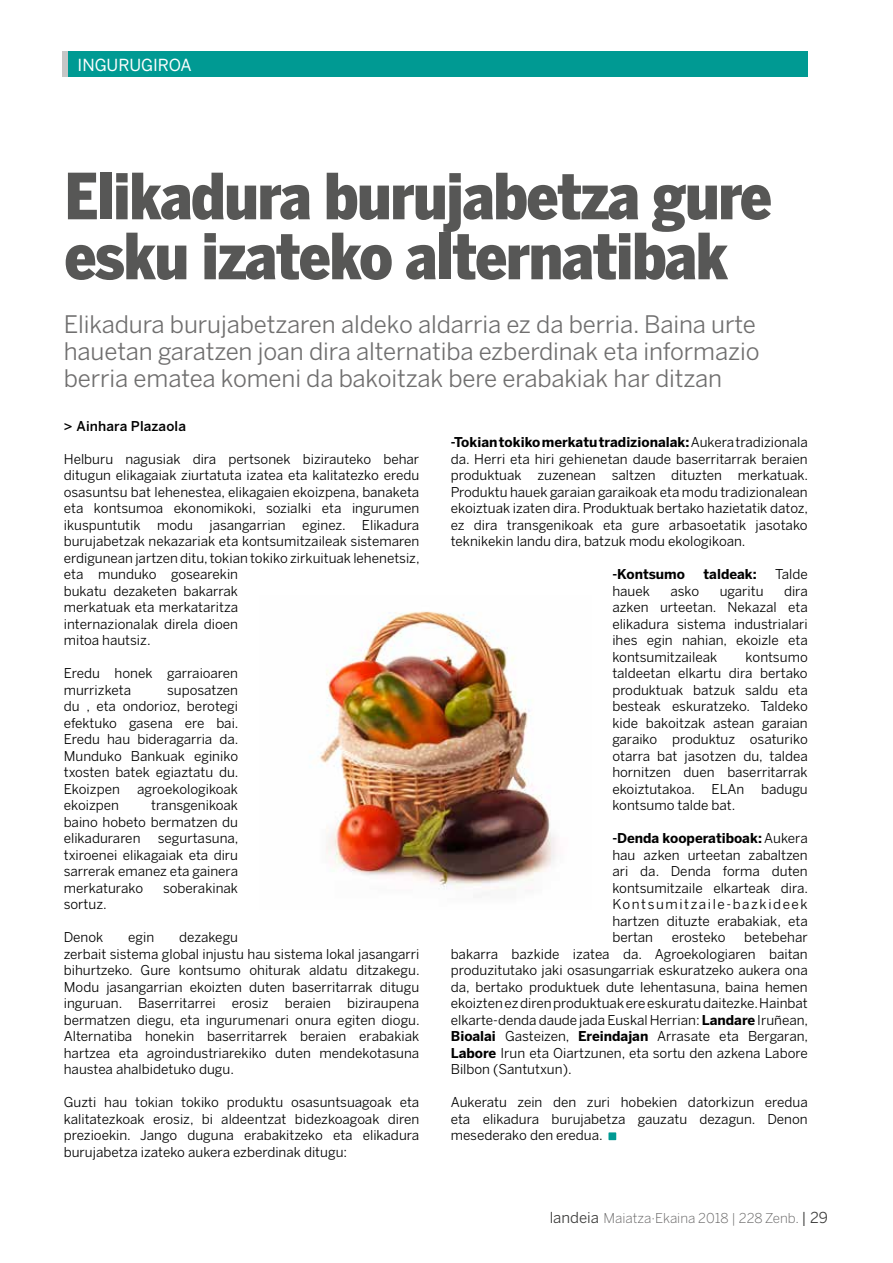
<style>
.page{position:relative;width:893px;height:1263px;background:#fff}
.page>*{position:absolute;margin:0;border:0;box-sizing:border-box;transform-origin:0 0}
.t1{font:900 63px/60px "Benton Sans Cond";letter-spacing:-.02em;color:#575756}
.t2{font:24px/27px "Benton Sans";letter-spacing:-.005em;color:#706f6f}
.t3{font:16.5px "Benton Sans";letter-spacing:-.005em;color:#fff}
.t4{font:13.5px/16.5px "Benton Sans";color:#000;text-align:justify}
.t5{font:300 13.5px "Benton Sans";color:#646363}
.t6{font:700 13.5px "Benton Sans";color:#000}
.t7{font:500 13.5px "Benton Sans";letter-spacing:.01em;color:#000}
.s1{font-weight:700}
.s2{font-weight:400;font-size:15px;color:#3c3c3b}
</style>
<div class="page">
<div style="left:62px;top:51px;width:746px;height:26px;background:#009a93"></div>
<div style="left:62px;top:51px;width:6px;height:26px;background:#c6c6c6"></div>
<img style="left:319px;top:611px;width:237px;height:279px">
<div style="left:608px;top:1132px;width:8px;height:8px;background:#009a93"></div>
<p class="t3" style="left:78px;top:56px;width:116px">INGURUGIROA</p>
<h1 class="t1" style="left:65px;top:166px;width:709px">Elikadura burujabetza gure esku izateko alternatibak</h1>
<h2 class="t2" style="left:64px;top:310px;width:697px">Elikadura burujabetzaren aldeko aldarria ez da berria. Baina urte hauetan garatzen joan dira alternatiba ezberdinak eta informazio berria ematea komeni da bakoitzak bere erabakiak har ditzan</h2>
<p class="t7" style="left:64px;top:418px;width:124px">&gt; Ainhara Plazaola</p>
<p class="t4" style="left:64px;top:450px;width:357px;text-align:left">Helburu nagusiak dira pertsonek bizirauteko behar ditugun elikagaiak ziurtatuta izatea eta kalitatezko eredu osasuntsu bat lehenestea, elikagaien ekoizpena, banaketa eta kontsumoa ekonomikoki, sozialki eta ingurumen ikuspuntutik modu jasangarrian eginez. Elikadura burujabetzak nekazariak eta kontsumitzaileak sistemaren erdigunean jartzen ditu, tokian tokiko zirkuituak lehenetsiz, eta munduko gosearekin<br>bukatu dezaketen bakarrak<br>merkatuak eta merkataritza<br>internazionalak direla dioen<br>mitoa hautsiz.</p>
<p class="t4" style="left:64px;top:665px;width:176px">Eredu honek garraioaren murrizketa</p>
<p class="t4" style="left:64px;top:681px;width:176px;text-indent:103px">suposatzen du , eta ondorioz, berotegi efektuko gasena ere bai.<br>Eredu hau bideragarria da.<br>Munduko Bankuak eginiko txosten batek egiaztatu du.<br>Ekoizpen</p>
<p class="t4" style="left:137px;top:780px;width:102px">agroekologikoak</p>
<p class="t4" style="left:64px;top:797px;width:57px">ekoizpen</p>
<p class="t4" style="left:64px;top:797px;width:176px;text-indent:87px">transgenikoak baino hobeto bermatzen du elikaduraren</p>
<p class="t4" style="left:64px;top:830px;width:176px;text-indent:94px">segurtasuna, txiroenei elikagaiak eta diru sarrerak emanez eta gainera merkaturako</p>
<p class="t4" style="left:163px;top:879px;width:77px">soberakinak</p>
<p class="t4" style="left:64px;top:896px;width:45px">sortuz.</p>
<p class="t4" style="left:64px;top:929px;width:41px">Denok</p>
<p class="t4" style="left:128px;top:929px;width:28px">egin</p>
<p class="t4" style="left:64px;top:929px;width:357px;text-align:left;text-indent:115px">dezakegu<br>zerbait sistema global injustu hau sistema lokal jasangarri bihurtzeko. Gure kontsumo ohiturak aldatu ditzakegu.<br>Modu jasangarrian ekoizten duten baserritarrak ditugu inguruan. Baserritarrei erosiz beraien biziraupena bermatzen diegu, eta ingurumenari onura egiten diogu.<br>Alternatiba honekin baserritarrek beraien erabakiak hartzea eta agroindustriarekiko duten mendekotasuna haustea ahalbidetuko dugu.</p>
<p class="t4" style="left:64px;top:1094px;width:357px">Guzti hau tokian tokiko produktu osasuntsuagoak eta kalitatezkoak erosiz, bi aldeentzat bidezkoagoak diren prezioekin. Jango duguna erabakitzeko eta elikadura burujabetza izateko aukera ezberdinak ditugu:</p>
<p class="t4" style="left:451px;top:434px;width:359px"><span class="s1">-Tokian tokiko merkatu tradizionalak:</span> Aukera tradizionala da. Herri eta hiri gehienetan daude baserritarrak beraien produktuak zuzenean saltzen dituzten merkatuak.<br>Produktu hauek garaian garaikoak eta modu tradizionalean ekoiztuak izaten dira. Produktuak bertako hazietatik datoz, ez dira transgenikoak eta gure arbasoetatik jasotako teknikekin landu dira, batzuk modu ekologikoan.</p>
<p class="t6" style="left:612px;top:566px;width:74px">-Kontsumo</p>
<p class="t6" style="left:703px;top:566px;width:55px">taldeak:</p>
<p class="t4" style="left:775px;top:566px;width:34px">Talde</p>
<p class="t4" style="left:612px;top:582px;width:39px">hauek</p>
<p class="t4" style="left:670px;top:582px;width:30px">asko</p>
<p class="t4" style="left:720px;top:582px;width:45px">ugaritu</p>
<p class="t4" style="left:612px;top:582px;width:197px;text-indent:172px">dira azken urteetan. Nekazal eta elikadura sistema industrialari ihes egin nahian, ekoizle eta kontsumitzaileak</p>
<p class="t4" style="left:612px;top:648px;width:197px;text-indent:133px">kontsumo taldeetan elkartu dira bertako produktuak batzuk saldu eta besteak eskuratzeko. Taldeko kide bakoitzak astean garaian garaiko produktuz osaturiko otarra bat jasotzen du, taldea hornitzen duen baserritarrak ekoiztutakoa. ELAn</p>
<p class="t4" style="left:761px;top:780px;width:48px">badugu</p>
<p class="t4" style="left:612px;top:797px;width:124px">kontsumo talde bat.</p>
<p class="t4" style="left:612px;top:830px;width:197px"><span class="s1">-Denda kooperatiboak:</span> Aukera hau azken urteetan zabaltzen ari da. Denda forma duten kontsumitzaile elkarteak dira.<br>Kontsumitzaile-bazkideek hartzen dituzte erabakiak, eta bertan</p>
<p class="t4" style="left:451px;top:929px;width:359px;text-indent:294px">betebehar bakarra bazkide izatea da. Agroekologiaren baitan produzitutako jaki osasungarriak eskuratzeko aukera ona da, bertako produktuek dute lehentasuna, baina hemen ekoizten ez diren produktuak ere eskuratu daitezke. Hainbat elkarte-denda daude jada Euskal Herrian: <span class="s1">Landare</span> Iruñean, <span class="s1">Bioalai</span> Gasteizen, <span class="s1">Ereindajan</span> Arrasate eta Bergaran, <span class="s1">Labore</span> Irun eta Oiartzunen, eta sortu den azkena Labore Bilbon (Santutxun).</p>
<p class="t4" style="left:451px;top:1094px;width:358px">Aukeratu zein den zuri hobekien datorkizun eredua eta elikadura burujabetza gauzatu dezagun. Denon mesederako den eredua.</p>
<p class="t4" style="left:672px;top:929px;width:55px">erosteko</p>
<p class="t5" style="left:550px;top:1210px;width:280px"><span class="s2">landeia</span> Maiatza·Ekaina 2018 | 228 Zenb. <span class="s2">| 29</span></p>
</div>
